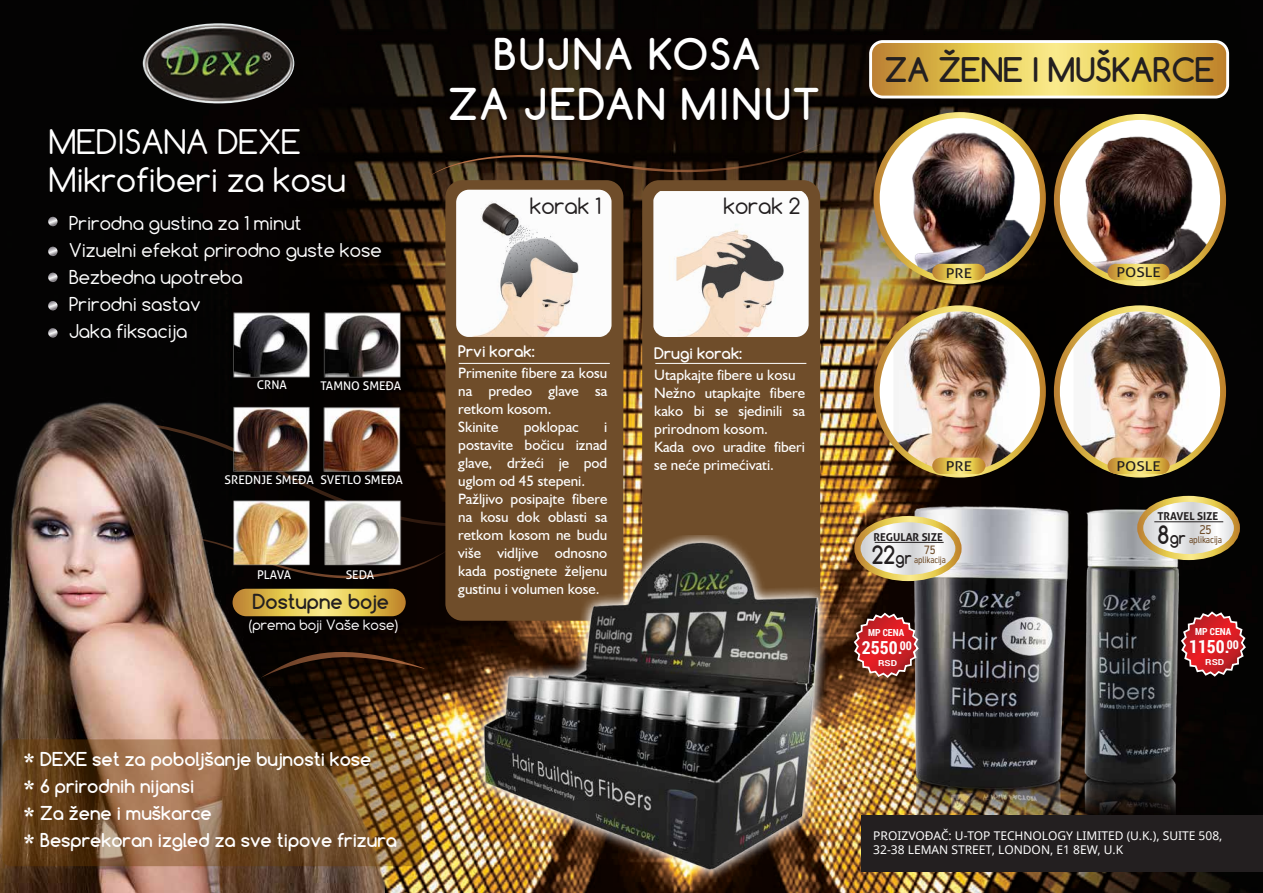
<style>
.page{position:relative;width:1263px;height:893px;background:#fff}
.page>*{position:absolute;margin:0;border:0;box-sizing:border-box;transform-origin:0 0}
.t1{font:700 41.25px/49.5px "Comfortaa";letter-spacing:.05em;color:#fff;text-align:center}
.t2{font:31.95px/38.2px "Comfortaa";color:#fff}
.t3{font:700 31.95px "Comfortaa";color:#231f20}
.t4{font:700 24px "Comfortaa";color:#231f20;scale:.89 1}
.t5{font:21.3px "Comfortaa";color:#231f20}
.t6{font:700 19.5px "Comfortaa";color:#231f20}
.t7{font:700 18px/27px "Comfortaa";color:#fff}
.t8{font:18px/27px "Comfortaa";color:#fff}
.t9{font:700 18px "Roboto Condensed";color:#fff}
.t10{font:700 16.5px "Comfortaa";color:#231f20;scale:.89 1}
.t11{font:15px/18px "Humanist 521 BT";color:#fff}
.t12{font:700 15px "Comfortaa";color:#fff}
.t13{font:13.5px "Comfortaa";color:#fff}
.t14{font:13.5px "Aller";color:#231f20;scale:1.14 1}
.t15{font:12px/14.4px "Noto Sans";color:#fff}
.t16{font:12px "Aller";color:#fff}
.t17{font:12px "cir TNO Rnorm";color:#6f4d2a;scale:.89 1}
.t18{font:11.4px "cir TNO Rnorm";color:#6f4d2a;scale:.89 1}
.t19{font:700 10.8px "Aller";color:#231f20}
.t20{font:700 9.75px "Roboto Condensed";color:#fff}
.t21{font:9px "cir TNO Rnorm";letter-spacing:-.01em;color:#6f4d2a;scale:.88 1}
.t22{font:8.55px "cir TNO Rnorm";letter-spacing:-.01em;color:#6f4d2a;scale:.88 1}
.t23{font:700 8.25px "Roboto";color:#fff;scale:1.18 1}
.s1{font-weight:400;font-size:31.5px}
.s2{font-size:16.5px}
.s3{font-size:24px}
</style>
<div class="page">
<img style="left:0;top:0;width:1263px;height:893px">
<div style="left:384px;top:535px;width:61px;height:55px;background:#0a0200"></div>
<svg style="left:409px;top:422px;width:36px;height:105px;background:#170902"></svg>
<svg style="left:432px;top:142px;width:13px;height:33px"></svg>
<svg style="left:384px;top:652px;width:40px;height:81px;background:#4e2e13"></svg>
<img style="left:143px;top:23px;width:151px;height:81px">
<img style="left:0;top:390px;width:384px;height:503px">
<svg style="left:3px;top:739px;width:418px;height:127px;background:#7f5833"></svg>
<img style="left:445px;top:29px;width:384px;height:156px">
<img style="left:892px;top:499px;width:200px;height:316px">
<svg style="left:877px;top:308px;width:166px;height:167px"></svg>
<img style="left:893px;top:308px;width:132px;height:167px">
<div style="left:874px;top:305px;width:172px;height:173px;border:6px solid #fff;border-radius:50%"></div>
<svg style="left:1057px;top:308px;width:166px;height:167px"></svg>
<img style="left:1073px;top:308px;width:132px;height:167px">
<div style="left:1054px;top:305px;width:172px;height:173px;border:6px solid #fff;border-radius:50%"></div>
<svg style="left:932px;top:458px;width:53px;height:16px"></svg>
<svg style="left:1107px;top:458px;width:62px;height:16px"></svg>
<img style="left:877px;top:115px;width:166px;height:166px;border-radius:83px">
<div style="left:874px;top:112px;width:172px;height:172px;border:6px solid #fff;border-radius:50%"></div>
<img style="left:1057px;top:117px;width:166px;height:166px;border-radius:83px">
<div style="left:1054px;top:114px;width:172px;height:172px;border:6px solid #fff;border-radius:50%"></div>
<svg style="left:932px;top:264px;width:53px;height:16px"></svg>
<svg style="left:1107px;top:264px;width:62px;height:16px"></svg>
<img style="left:1069px;top:509px;width:124px;height:306px">
<svg style="left:48px;top:217px;width:10px;height:9px"></svg>
<svg style="left:48px;top:247px;width:10px;height:9px"></svg>
<svg style="left:48px;top:273px;width:10px;height:9px"></svg>
<svg style="left:48px;top:301px;width:10px;height:9px"></svg>
<svg style="left:48px;top:328px;width:10px;height:10px"></svg>
<div style="left:445px;top:180px;width:178px;height:441px;background:#6f4d2a;border-radius:17px"></div>
<div style="left:642px;top:180px;width:178px;height:435px;background:#6f4d2a;border-radius:17px"></div>
<img style="left:456px;top:190px;width:155px;height:147px">
<img style="left:653px;top:191px;width:156px;height:146px">
<hr style="left:459px;top:363px;width:151px;height:1px;background:#fff">
<hr style="left:655px;top:363px;width:151px;height:1px;background:#fff">
<svg style="left:233px;top:589px;width:173px;height:27px;background:#dfbf54"></svg>
<img style="left:226px;top:301px;width:183px;height:275px">
<svg style="left:1140px;top:499px;width:97px;height:58px"></svg>
<div style="left:1137px;top:496px;width:103px;height:64px;border:6px solid #fff;border-radius:50%"></div>
<hr style="left:1154px;top:521px;width:69px;height:1px;background:#231f20">
<svg style="left:857px;top:519px;width:101px;height:59px"></svg>
<div style="left:854px;top:516px;width:107px;height:65px;border:6px solid #fff;border-radius:50%"></div>
<hr style="left:875px;top:542px;width:69px;height:1px;background:#231f20">
<svg style="left:870px;top:42px;width:357px;height:55px;background:#dfbe53"></svg>
<div style="left:869px;top:40px;width:360px;height:58px;border:3px solid #fff;border-radius:12px"></div>
<img style="left:475px;top:535px;width:365px;height:355px">
<div style="left:861px;top:815px;width:402px;height:57px;background:#231f20"></div>
<svg style="left:852px;top:611px;width:68px;height:68px;background:#a63735"></svg>
<svg style="left:1180px;top:610px;width:67px;height:68px;background:#91282c"></svg>
<h2 class="t2" style="left:49px;top:122px;width:298px">MEDISANA DEXE<br>Mikrofiberi za kosu</h2>
<p class="t8" style="left:69px;top:210px;width:314px">Prirodna gustina za 1 minut<br>Vizuelni efekat prirodno guste kose<br>Bezbedna upotreba<br>Prirodni sastav<br>Jaka fiksacija</p>
<p class="t16" style="left:257px;top:378px;width:32px">CRNA</p>
<p class="t16" style="left:320px;top:379px;width:82px">TAMNO SMEĐA</p>
<p class="t16" style="left:225px;top:473px;width:180px">SREDNJE SMEĐA SVETLO SMEĐA</p>
<p class="t16" style="left:257px;top:568px;width:36px">PLAVA</p>
<p class="t16" style="left:346px;top:568px;width:30px">SEDA</p>
<h3 class="t6" style="left:253px;top:589px;width:138px">Dostupne boje</h3>
<p class="t13" style="left:249px;top:616px;width:151px">(prema boji Vaše kose)</p>
<p class="t7" style="left:23px;top:746px;width:375px"><span class="s1">*</span> DEXE set za poboljšanje bujnosti kose<br><span class="s1">*</span> 6 prirodnih nijansi<br><span class="s1">*</span> Za žene i muškarce<br><span class="s1">*</span> Besprekoran izgled za sve tipove frizura</p>
<h1 class="t1" style="left:448px;top:30px;width:373px">BUJNA KOSA<br>ZA JEDAN MINUT</h1>
<h3 class="t5" style="left:530px;top:193px;width:73px">korak 1</h3>
<h3 class="t5" style="left:723px;top:193px;width:79px">korak 2</h3>
<p class="t12" style="left:458px;top:342px;width:78px">Prvi korak:</p>
<p class="t11" style="left:458px;top:364px;width:151px">Primenite fibere za kosu na predeo glave sa retkom kosom.<br>Skinite</p>
<p class="t11" style="left:524px;top:418px;width:57px">poklopac</p>
<p class="t11" style="left:458px;top:418px;width:151px;text-indent:146px">i postavite bočicu iznad glave, držeći je pod uglom od 45 stepeni.<br>Pažljivo posipajte fibere na kosu dok oblasti sa retkom kosom ne budu više vidljive odnosno kada postignete željenu gustinu i volumen kose.</p>
<p class="t12" style="left:654px;top:344px;width:89px">Drugi korak:</p>
<p class="t11" style="left:654px;top:366px;width:152px">Utapkajte fibere u kosu<br>Nežno utapkajte fibere kako bi se sjedinili sa prirodnom kosom.<br>Kada ovo uradite fiberi se neće primećivati.</p>
<h2 class="t3" style="left:885px;top:50px;width:331px">ZA ŽENE I MUŠKARCE</h2>
<p class="t14" style="left:946px;top:264px;width:25px">PRE</p>
<p class="t14" style="left:1116px;top:264px;width:40px">POSLE</p>
<p class="t14" style="left:946px;top:458px;width:25px">PRE</p>
<p class="t14" style="left:1116px;top:458px;width:40px">POSLE</p>
<p class="t19" style="left:873px;top:530px;width:71px">REGULAR SIZE</p>
<p class="t18" style="left:924px;top:543px;width:15px">75</p>
<p class="t22" style="left:914px;top:555px;width:37px">aplikacija</p>
<h3 class="t4" style="left:872px;top:540px;width:46px">22<span class="s2">gr</span></h3>
<p class="t20" style="left:868px;top:626px;width:37px">MP CENA</p>
<p class="t23" style="left:878px;top:657px;width:18px">RSD</p>
<p class="t9" style="left:862px;top:635px;width:51px">2550.<sup>00</sup></p>
<p class="t19" style="left:1157px;top:510px;width:62px">TRAVEL SIZE</p>
<p class="t17" style="left:1199px;top:523px;width:16px">25</p>
<p class="t21" style="left:1189px;top:534px;width:39px">aplikacija</p>
<p class="t10" style="left:1157px;top:527px;width:33px"><span class="s3">8</span>gr</p>
<p class="t20" style="left:1195px;top:624px;width:37px">MP CENA</p>
<p class="t23" style="left:1205px;top:656px;width:18px">RSD</p>
<p class="t9" style="left:1189px;top:634px;width:51px">1150.<sup>00</sup></p>
<p class="t15" style="left:873px;top:828px;width:351px">PROIZVOĐAČ: U-TOP TECHNOLOGY LIMITED (U.K.), SUITE 508,<br>32-38 LEMAN STREET, LONDON, E1 8EW, U.K</p>
</div>
